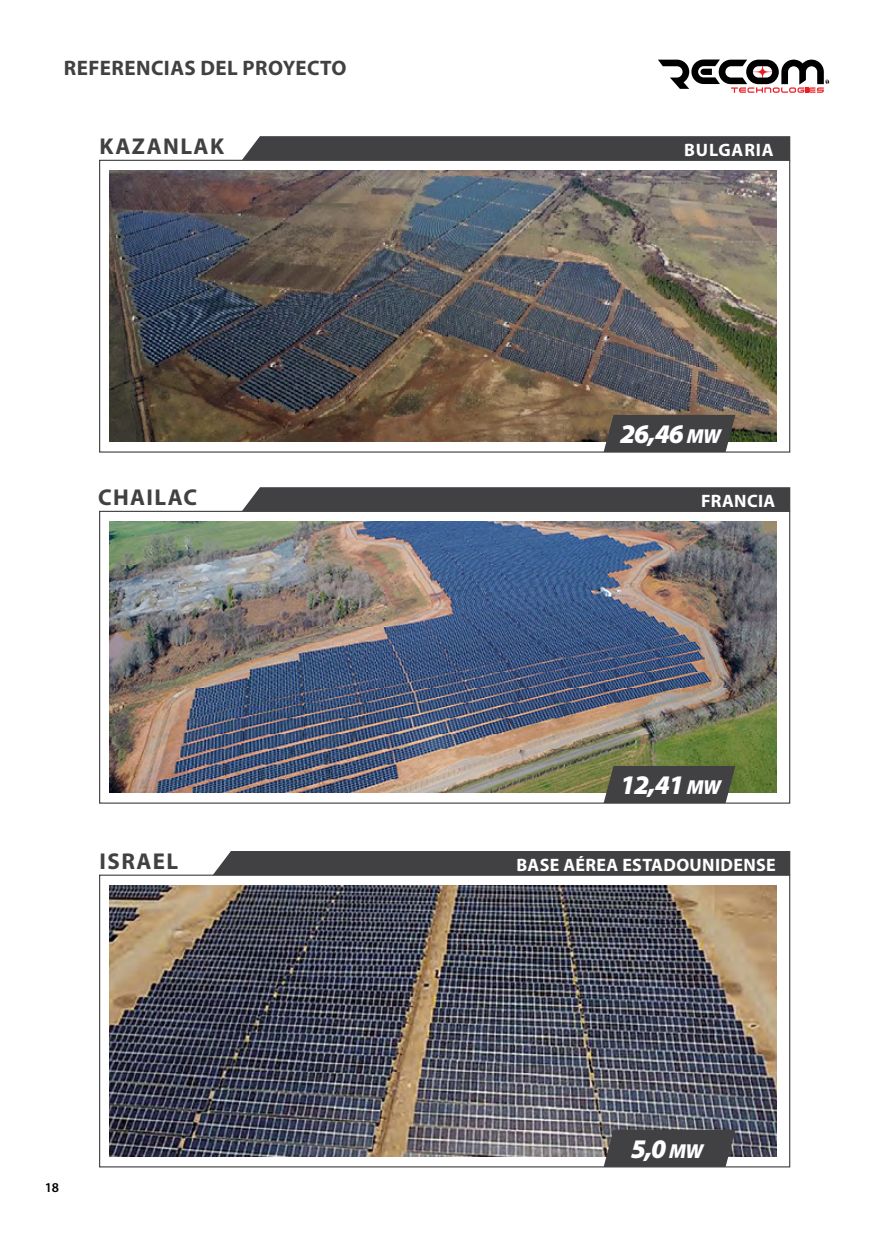
<style>
.page{position:relative;width:893px;height:1234px;background:#fff}
.page>*{position:absolute;margin:0;border:0;box-sizing:border-box;transform-origin:0 0}
.t1{font:italic 900 27px "Myriad Pro";letter-spacing:-.04em;color:#fff}
.t2{font:700 22.95px "Myriad Pro";letter-spacing:.06em;color:#414042}
.t3{font:700 21px "Myriad Pro";letter-spacing:.02em;color:#414042}
.t4{font:700 18px "Myriad Pro";letter-spacing:.02em;color:#fff}
.t5{font:700 18px "Myriad Pro";letter-spacing:.05em;color:#fff}
.t6{font:600 13.5px "Myriad Pro";color:#000}
.s1{font-size:20.25px}
</style>
<div class="page">
<svg style="left:658px;top:59px;width:171px;height:34px"></svg>
<div style="left:242px;top:136px;width:548px;height:24px;background:#414042"></div>
<div style="left:242px;top:487px;width:548px;height:24px;background:#414042"></div>
<div style="left:213px;top:851px;width:577px;height:24px;background:#414042"></div>
<img style="left:109px;top:170px;width:668px;height:271px">
<img style="left:109px;top:521px;width:668px;height:271px">
<img style="left:109px;top:885px;width:668px;height:270px">
<svg style="left:604px;top:415px;width:131px;height:37px;background:#464445"></svg>
<svg style="left:604px;top:765px;width:131px;height:38px;background:#474745"></svg>
<svg style="left:604px;top:1129px;width:131px;height:37px;background:#474648"></svg>
<p class="t3" style="left:64px;top:54px;width:284px">REFERENCIAS DEL PROYECTO</p>
<p class="t2" style="left:100px;top:131px;width:126px">KAZANLAK</p>
<p class="t2" style="left:98px;top:482px;width:101px">CHAILAC</p>
<p class="t2" style="left:100px;top:846px;width:80px">ISRAEL</p>
<p class="t6" style="left:45px;top:1178px;width:16px">18</p>
<p class="t5" style="left:684px;top:138px;width:91px">BULGARIA</p>
<h1 class="t1" style="left:620px;top:416px;width:102px">26,46 <span class="s1">MW</span></h1>
<p class="t4" style="left:701px;top:489px;width:76px">FRANCIA</p>
<h1 class="t1" style="left:620px;top:767px;width:102px">12,41 <span class="s1">MW</span></h1>
<p class="t4" style="left:516px;top:852px;width:261px">BASE AÉREA ESTADOUNIDENSE</p>
<h1 class="t1" style="left:631px;top:1130px;width:74px">5,0 <span class="s1">MW</span></h1>
</div>
